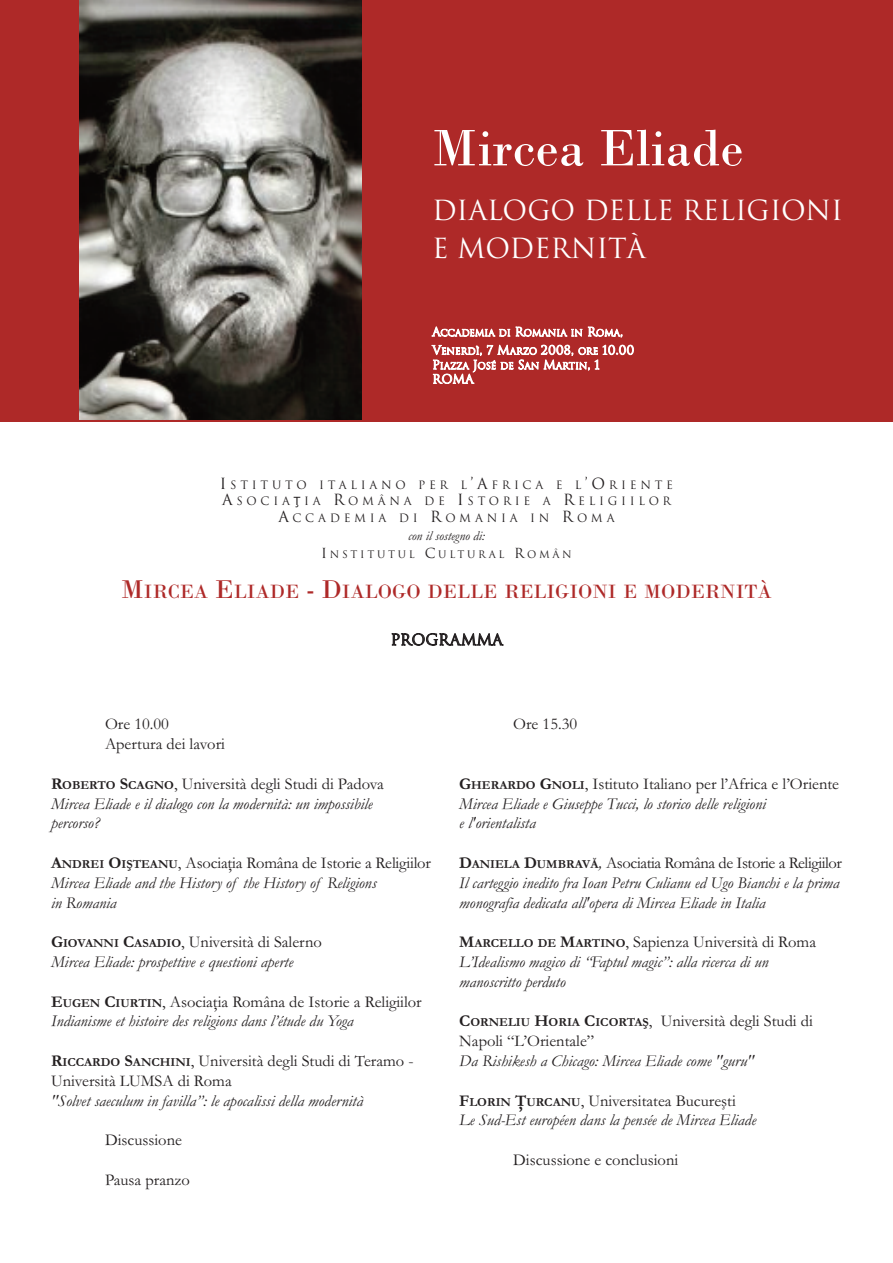
<style>
.page{position:relative;width:893px;height:1263px;background:#fff}
.page>*{position:absolute;margin:0;border:0;box-sizing:border-box;transform-origin:0 0}
.t1{font:54px "Bodoni";color:#fff}
.t2{font:27px/37.8px "Trajan";color:#fff}
.t3{font:20.25px "Bodoni";color:#ae2928}
.t4{font:italic 16.5px/19.8px "Garamond";color:#231f20}
.t5{font:16.5px/19.8px "Garamond";color:#231f20}
.t6{font:15px "Trajan";letter-spacing:.005em;color:#231f20}
.t7{font:italic 13.5px "Garamond";color:#231f20}
.t8{font:12px "Trajan";letter-spacing:.005em;color:#fff}
.t9{font:11.25px/16.5px "Trajan";letter-spacing:.335em;color:#231f20;text-align:center}
.t10{font:10.2px "Trajan";letter-spacing:.265em;color:#231f20}
.t11{font:9px "Trajan";color:#fff}
.s1{font-size:12px}
.s2{font-size:9px}
.s3{font-size:15px}
.s4{font-family:"Tahoma"}
.s5{font-size:13.5px}
.s6{font-size:27px}
.s7{font-weight:700;font-style:normal}
.s8{font-weight:700;font-style:normal;font-size:12.3px}
.s9{font-style:normal}
.s10{font-weight:700}
.s11{font-weight:700;font-size:12.3px}
</style>
<div class="page">
<div style="left:0;top:0;width:893px;height:421px;background:#ae2928"></div>
<img style="left:80px;top:0;width:282px;height:420px">
<h1 class="t1" style="left:432px;top:115px;width:313px">Mircea Eliade</h1>
<h2 class="t2" style="left:432px;top:192px;width:413px">DIALOGO DELLE RELIGIONI<br>E MODERNITà</h2>
<p class="t11" style="left:432px;top:328px;width:192px"><span class="s1">A</span>CCADEMIA DI <span class="s1">R</span>OMANIA IN <span class="s1">R</span>OMA<span class="s1">,</span></p>
<p class="t8" style="left:432px;top:343px;width:204px">V<span class="s2">ENERDÌ</span>, 7 M<span class="s2">ARZO</span> 2008, <span class="s2">ORE</span> 10.00</p>
<p class="t11" style="left:432px;top:361px;width:169px"><span class="s1">P</span>IAZZA <span class="s1">J</span>OSÉ DE <span class="s1">S</span>AN <span class="s1">M</span>ARTIN<span class="s1">, 1</span></p>
<p class="t8" style="left:432px;top:372px;width:43px">ROMA</p>
<p class="t9" style="left:220px;top:477px;width:455px"><span class="s3">I</span>STITUTO ITALIANO PER L<span class="s3">’A</span>FRICA E L<span class="s3">’O</span>RIENTE<br><span class="s3">A</span>SOCIA<span class="s4">Ţ</span>IA <span class="s3">R</span>OMÂNA DE <span class="s3">I</span>STORIE A <span class="s3">R</span>ELIGIILOR<br><span class="s3">A</span>CCADEMIA DI <span class="s3">R</span>OMANIA IN <span class="s3">R</span>OMA</p>
<p class="t7" style="left:408px;top:527px;width:78px">con il sostegno di:</p>
<p class="t10" style="left:321px;top:548px;width:252px"><span class="s5">I</span>NSTITUTUL <span class="s5">C</span>ULTURAL <span class="s5">R</span>OMÂN</p>
<p class="t3" style="left:121px;top:579px;width:652px"><span class="s6">M</span>IRCEA <span class="s6">E</span>LIADE <span class="s6">- D</span>IALOGO DELLE RELIGIONI E MODERNITÀ</p>
<p class="t6" style="left:391px;top:631px;width:114px">PROGRAMMA</p>
<p class="t5" style="left:105px;top:714px;width:121px">Ore 10.00<br>Apertura dei lavori</p>
<p class="t4" style="left:51px;top:773px;width:334px"><span class="s7">R</span><span class="s8">OBERTO</span> <span class="s7">S</span><span class="s8">CAGNO</span><span class="s9">, Università degli Studi di Padova<br></span>Mircea Eliade e il dialogo con la modernità: un impossibile percorso?</p>
<p class="t4" style="left:51px;top:852px;width:381px"><span class="s7">A</span><span class="s8">NDREI</span> <span class="s7">O</span><span class="s8">IŞTEANU</span><span class="s9">, Asociaţia Româna de Istorie a Religiilor<br></span>Mircea Eliade and the History of the History of Religions<br>in Romania</p>
<p class="t4" style="left:51px;top:931px;width:272px"><span class="s7">G</span><span class="s8">IOVANNI</span> <span class="s7">C</span><span class="s8">ASADIO</span><span class="s9">, Università di Salerno<br></span>Mircea Eliade: prospettive e questioni aperte</p>
<p class="t4" style="left:51px;top:991px;width:372px"><span class="s7">E</span><span class="s8">UGEN</span> <span class="s7">C</span><span class="s8">IURTIN</span><span class="s9">, Asociaţia Româna de Istorie a Religiilor<br></span>Indianisme et histoire des religions dans l’étude du Yoga</p>
<p class="t5" style="left:51px;top:1050px;width:364px"><span class="s10">R</span><span class="s11">ICCARDO</span> <span class="s10">S</span><span class="s11">ANCHINI</span>, Università degli Studi di Teramo -<br>Università LUMSA di Roma</p>
<p class="t4" style="left:51px;top:1090px;width:314px">"Solvet saeculum in favilla”: le apocalissi della modernità</p>
<p class="t5" style="left:105px;top:1129px;width:79px">Discussione</p>
<p class="t5" style="left:105px;top:1169px;width:86px">Pausa pranzo</p>
<p class="t5" style="left:513px;top:714px;width:65px">Ore 15.30</p>
<p class="t4" style="left:459px;top:773px;width:381px"><span class="s7">G</span><span class="s8">HERARDO</span> <span class="s7">G</span><span class="s8">NOLI</span><span class="s9">, Istituto Italiano per l’Africa e l’Oriente<br></span>Mircea Eliade e Giuseppe Tucci, lo storico delle religioni<br>e l'orientalista</p>
<p class="t4" style="left:459px;top:852px;width:384px"><span class="s7">D</span><span class="s8">ANIELA</span> <span class="s7">D</span><span class="s8">UMBRAVĂ</span>, <span class="s9">Asociatia Româna de Istorie a Religiilor<br></span>Il carteggio inedito fra Ioan Petru Culianu ed Ugo Bianchi e la prima monografia dedicata all'opera di Mircea Eliade in Italia</p>
<p class="t4" style="left:459px;top:931px;width:358px"><span class="s7">M</span><span class="s8">ARCELLO DE</span> <span class="s7">M</span><span class="s8">ARTINO</span><span class="s9">, Sapienza Università di Roma<br></span>L’Idealismo magico di “Faptul magic”: alla ricerca di un manoscritto perduto</p>
<p class="t5" style="left:459px;top:1011px;width:355px"><span class="s10">C</span><span class="s11">ORNELIU</span> <span class="s10">H</span><span class="s11">ORIA</span> <span class="s10">C</span><span class="s11">ICORTAŞ</span>, Università degli Studi di<br>Napoli “L’Orientale”</p>
<p class="t4" style="left:459px;top:1050px;width:296px">Da Rishikesh a Chicago: Mircea Eliade come "guru"</p>
<p class="t4" style="left:459px;top:1090px;width:298px"><span class="s7">F</span><span class="s8">LORIN</span> <span class="s7">Ţ</span><span class="s8">URCANU</span><span class="s9">, Universitatea Bucureşti<br></span>Le Sud-Est européen dans la pensée de Mircea Eliade</p>
<p class="t5" style="left:513px;top:1149px;width:166px">Discussione e conclusioni</p>
</div>
